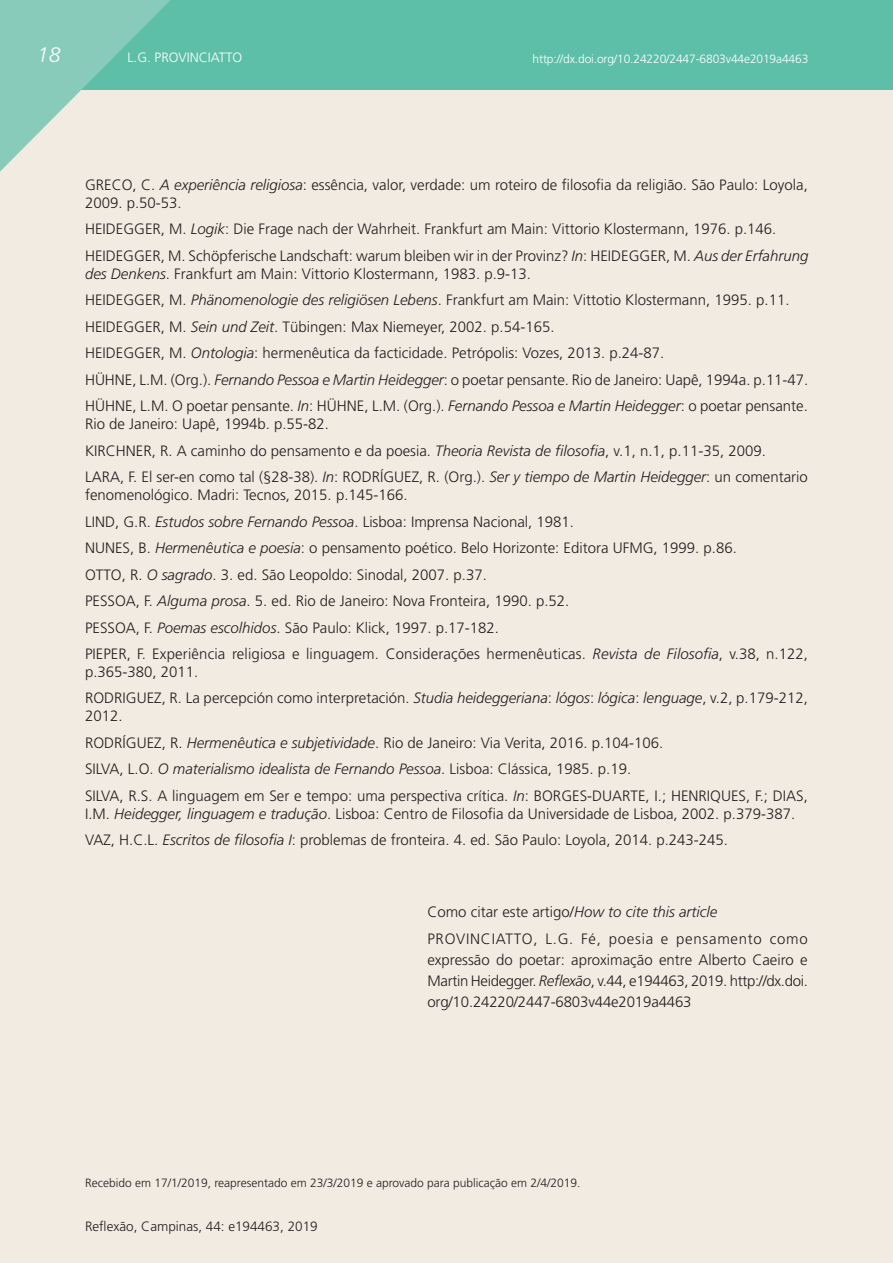
<style>
.page{position:relative;width:893px;height:1263px;background:#fff}
.page>*{position:absolute;margin:0;border:0;box-sizing:border-box;transform-origin:0 0}
.t1{font:italic 300 21px "Frutiger";color:#fff}
.t2{font:300 15px/26.4px "Frutiger";color:#231f20}
.t3{font:300 15px/27px "Frutiger";letter-spacing:.05em;color:#231f20}
.t4{font:300 13.5px "Frutiger";color:#231f20}
.t5{font:300 13.5px "Frutiger";color:#fff}
.t6{font:300 12px "Frutiger";color:#231f20}
.t7{font:300 12px "Frutiger";letter-spacing:-.01em;color:#fff}
.s1{font-style:italic}
</style>
<div class="page">
<div style="left:0;top:89px;width:893px;height:1174px;background:#f1ebe1"></div>
<div style="left:0;top:0;width:893px;height:89px;background:#5dbfa8"></div>
<svg style="left:0;top:0;width:174px;height:173px;background:#a9d5c5"></svg>
<h1 class="t1" style="left:37px;top:43px;width:25px">18</h1>
<p class="t5" style="left:128px;top:50px;width:116px">L.G. PROVINCIATTO</p>
<p class="t7" style="left:533px;top:52px;width:277px">http://dx.doi.org/10.24220/2447-6803v44e2019a4463</p>
<p class="t2" style="left:85px;top:176px;width:724px;line-height:18px">GRECO, C. <span class="s1">A experiência religiosa</span>: essência, valor, verdade: um roteiro de filosofia da religião. São Paulo: Loyola,<br>2009. p.50-53.</p>
<p class="t2" style="left:85px;top:216px;width:725px">HEIDEGGER, M. <span class="s1">Logik</span>: Die Frage nach der Wahrheit. Frankfurt am Main: Vittorio Klostermann, 1976. p.146.<br>HEIDEGGER, M. Schöpferische Landschaft: warum bleiben wir in der Provinz? <span class="s1">In</span>: HEIDEGGER, M. <span class="s1">Aus der Erfahrung</span></p>
<p class="t2" style="left:85px;top:261px;width:725px"><span class="s1">des Denkens</span>. Frankfurt am Main: Vittorio Klostermann, 1983. p.9-13.<br>HEIDEGGER, M. <span class="s1">Phänomenologie des religiösen Lebens</span>. Frankfurt am Main: Vittotio Klostermann, 1995. p.11.<br>HEIDEGGER, M. <span class="s1">Sein und Zeit</span>. Tübingen: Max Niemeyer, 2002. p.54-165.<br>HEIDEGGER, M. <span class="s1">Ontologia</span>: hermenêutica da facticidade. Petrópolis: Vozes, 2013. p.24-87.<br>HÜHNE, L.M. (Org.). <span class="s1">Fernando Pessoa e Martin Heidegger</span>: o poetar pensante. Rio de Janeiro: Uapê, 1994a. p.11-47.<br>HÜHNE, L.M. O poetar pensante. <span class="s1">In</span>: HÜHNE, L.M. (Org.). <span class="s1">Fernando Pessoa e Martin Heidegger</span>: o poetar pensante.</p>
<p class="t2" style="left:85px;top:411px;width:724px">Rio de Janeiro: Uapê, 1994b. p.55-82.<br>KIRCHNER, R. A caminho do pensamento e da poesia. <span class="s1">Theoria Revista de filosofia</span>, v.1, n.1, p.11-35, 2009.<br>LARA, F. El ser-en como tal (§28-38). <span class="s1">In</span>: RODRÍGUEZ, R. (Org.). <span class="s1">Ser y tiempo de Martin Heidegger</span>: un comentario</p>
<p class="t2" style="left:85px;top:482px;width:724px">fenomenológico. Madri: Tecnos, 2015. p.145-166.<br>LIND, G.R. <span class="s1">Estudos sobre Fernando Pessoa</span>. Lisboa: Imprensa Nacional, 1981.<br>NUNES, B. <span class="s1">Hermenêutica e poesia</span>: o pensamento poético. Belo Horizonte: Editora UFMG, 1999. p.86.<br>OTTO, R. <span class="s1">O sagrado</span>. 3. ed. São Leopoldo: Sinodal, 2007. p.37.<br>PESSOA, F. <span class="s1">Alguma prosa</span>. 5. ed. Rio de Janeiro: Nova Fronteira, 1990. p.52.<br>PESSOA, F. <span class="s1">Poemas escolhidos</span>. São Paulo: Klick, 1997. p.17-182.<br>PIEPER, F. Experiência religiosa e linguagem. Considerações hermenêuticas. <span class="s1">Revista de Filosofia</span>, v.38, n.122,</p>
<p class="t2" style="left:85px;top:659px;width:724px">p.365-380, 2011.<br>RODRIGUEZ, R. La percepción como interpretación. <span class="s1">Studia heideggeriana</span>: <span class="s1">lógos</span>: <span class="s1">lógica</span>: <span class="s1">lenguage</span>, v.2, p.179-212,</p>
<p class="t2" style="left:85px;top:703px;width:724px">2012.<br>RODRÍGUEZ, R. <span class="s1">Hermenêutica e subjetividade</span>. Rio de Janeiro: Via Verita, 2016. p.104-106.<br>SILVA, L.O. <span class="s1">O materialismo idealista de Fernando Pessoa</span>. Lisboa: Clássica, 1985. p.19.<br>SILVA, R.S. A linguagem em Ser e tempo: uma perspectiva crítica. <span class="s1">In</span>: BORGES-DUARTE, I.; HENRIQUES, F.; DIAS,</p>
<p class="t2" style="left:85px;top:801px;width:712px">I.M. <span class="s1">Heidegger, linguagem e tradução</span>. Lisboa: Centro de Filosofia da Universidade de Lisboa, 2002. p.379-387.<br>VAZ, H.C.L. <span class="s1">Escritos de filosofia I</span>: problemas de fronteira. 4. ed. São Paulo: Loyola, 2014. p.243-245.</p>
<p class="t3" style="left:427px;top:899px;width:382px">Como citar este artigo/<span class="s1">How to cite this article<br></span>PROVINCIATTO, L.G. Fé, poesia e pensamento como</p>
<p class="t2" style="left:427px;top:950px;width:382px;line-height:21px;text-align:justify">expressão do poetar: aproximação entre Alberto Caeiro e Martin Heidegger. <span class="s1">Reflexão</span>, v.44, e194463, 2019. http://dx.doi. org/10.24220/2447-6803v44e2019a4463</p>
<p class="t6" style="left:85px;top:1176px;width:497px">Recebido em 17/1/2019, reapresentado em 23/3/2019 e aprovado para publicação em 2/4/2019.</p>
<p class="t4" style="left:85px;top:1218px;width:234px">Reflexão, Campinas, 44: e194463, 2019</p>
</div>
